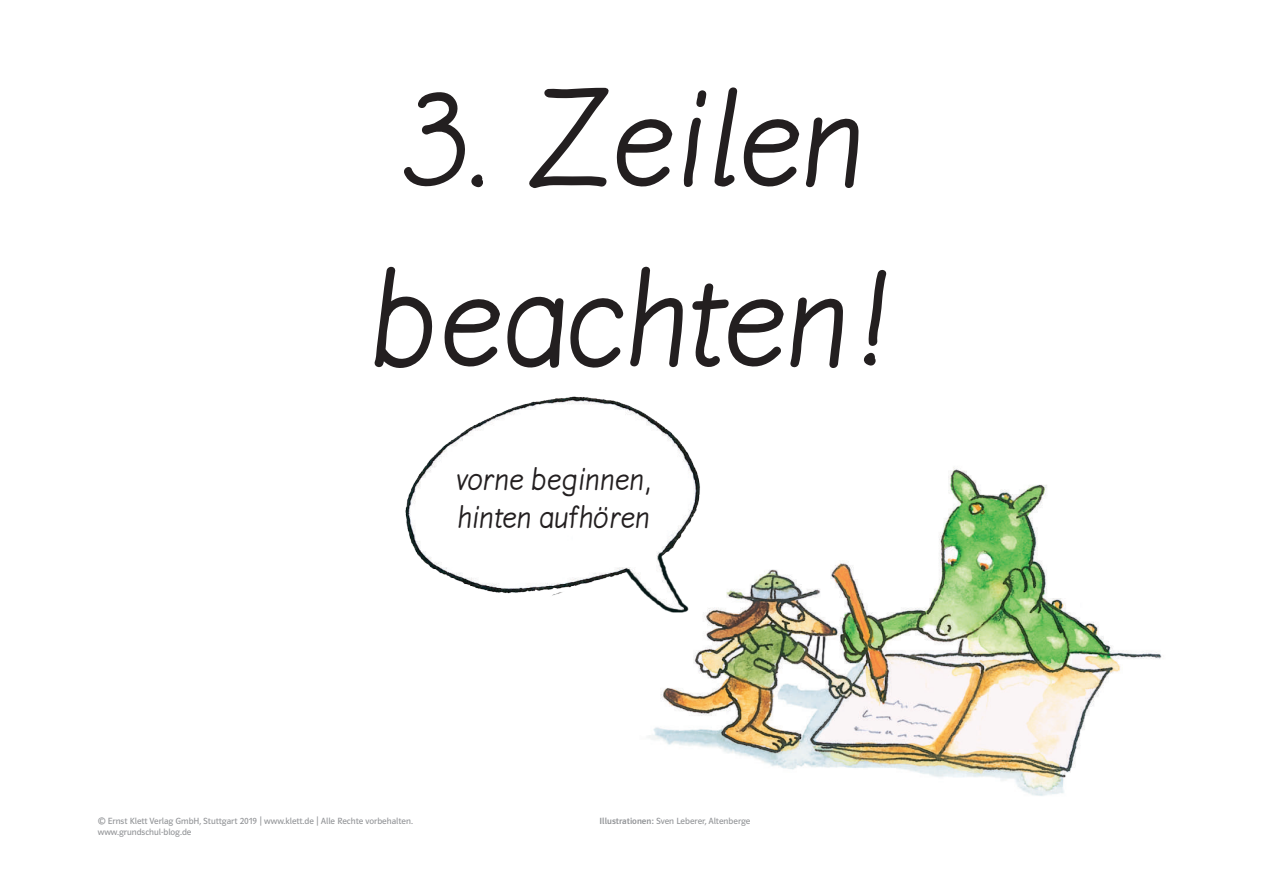
<style>
.page{position:relative;width:1263px;height:893px;background:#fff}
.page>*{position:absolute;margin:0;border:0;box-sizing:border-box;transform-origin:0 0}
.t1{font:150px/180px "Lemme Script";color:#231f20}
.t2{font:34.5px/37.5px "Lemme Script";color:#231f20}
.t3{font:9px/10.8px "Polo CEF";color:#939598}
.s1{font-weight:500}
</style>
<div class="page">
<img style="left:649px;top:467px;width:513px;height:329px">
<img style="left:405px;top:396px;width:308px;height:223px">
<h1 class="t1" style="left:374px;top:57px;width:516px">3. Zeilen beachten!</h1>
<h2 class="t2" style="left:457px;top:462px;width:197px">vorne beginnen, hinten aufhören</h2>
<p class="t3" style="left:98px;top:816px;width:317px">© Ernst Klett Verlag GmbH, Stuttgart 2019 | www.klett.de | Alle Rechte vorbehalten. www.grundschul-blog.de</p>
<p class="t3" style="left:600px;top:816px;width:152px"><span class="s1">Illustrationen:</span> Sven Leberer, Altenberge</p>
</div>
